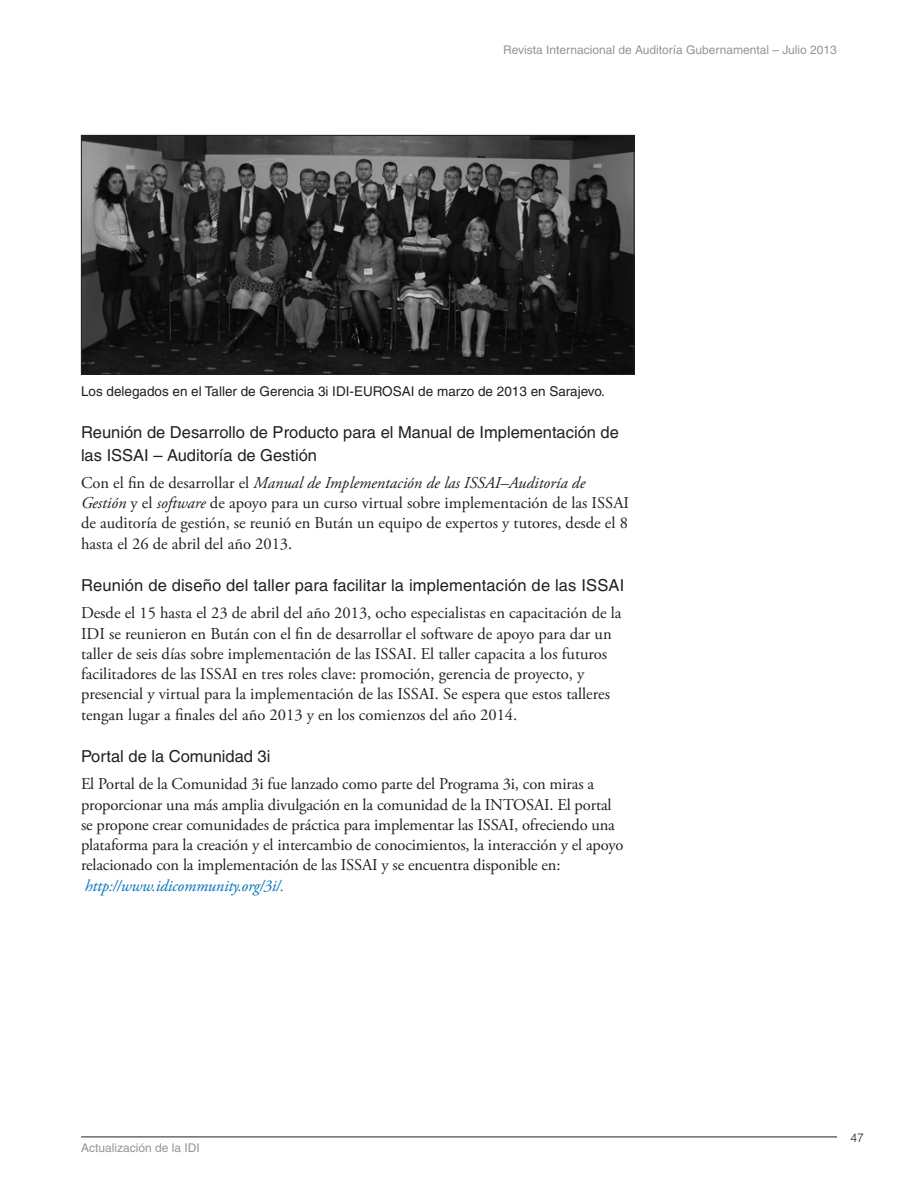
<style>
.page{position:relative;width:918px;height:1188px;background:#fff}
.page>*{position:absolute;margin:0;border:0;box-sizing:border-box;transform-origin:0 0}
._0-body_text_AGP_11{font:16.5px/20.2px "Adobe Garamond Pro";color:#231f20}
.Articles_-_subpara_1{font:16.5px/22.5px "Helvetica";color:#231f20}
._0-caption_body_text{font:13.5px "Helvetica";color:#231f20}
._1-footers{font:12px "Helvetica";color:#939598}
.t1{font:300 12px "Helvetica";color:#231f20}
.s1{font-style:italic}
.s2{font-style:italic;color:#0072bc}
</style>
<div class="page">
<hr style="left:81px;top:1137px;width:756px;height:1px;background:#231f20">
<img style="left:83px;top:137px;width:550px;height:236px">
<div style="left:81px;top:135px;width:554px;height:240px;border:1px solid #231f20"></div>
<p class="_1-footers" style="left:503px;top:43px;width:335px">Revista Internacional de Auditoría Gubernamental – Julio 2013</p>
<p class="_0-caption_body_text" style="left:81px;top:383px;width:526px">Los delegados en el Taller de Gerencia 3i IDI-EUROSAI de marzo de 2013 en Sarajevo.</p>
<p class="Articles_-_subpara_1" style="left:81px;top:421px;width:539px">Reunión de Desarrollo de Producto para el Manual de Implementación de las ISSAI – Auditoría de Gestión</p>
<p class="_0-body_text_AGP_11" style="left:81px;top:473px;width:550px">Con el fin de desarrollar el <span class="s1">Manual de Implementación de las ISSAI–Auditoría de Gestión</span> y el <span class="s1">software</span> de apoyo para un curso virtual sobre implementación de las ISSAI de auditoría de gestión, se reunió en Bután un equipo de expertos y tutores, desde el 8 hasta el 26 de abril del año 2013.</p>
<p class="Articles_-_subpara_1" style="left:81px;top:574px;width:545px">Reunión de diseño del taller para facilitar la implementación de las ISSAI</p>
<p class="_0-body_text_AGP_11" style="left:81px;top:604px;width:542px">Desde el 15 hasta el 23 de abril del año 2013, ocho especialistas en capacitación de la IDI se reunieron en Bután con el fin de desarrollar el software de apoyo para dar un taller de seis días sobre implementación de las ISSAI. El taller capacita a los futuros facilitadores de las ISSAI en tres roles clave: promoción, gerencia de proyecto, y presencial y virtual para la implementación de las ISSAI. Se espera que estos talleres tengan lugar a finales del año 2013 y en los comienzos del año 2014.</p>
<p class="Articles_-_subpara_1" style="left:81px;top:745px;width:191px">Portal de la Comunidad 3i</p>
<p class="_0-body_text_AGP_11" style="left:81px;top:775px;width:544px">El Portal de la Comunidad 3i fue lanzado como parte del Programa 3i, con miras a proporcionar una más amplia divulgación en la comunidad de la INTOSAI. El portal se propone crear comunidades de práctica para implementar las ISSAI, ofreciendo una plataforma para la creación y el intercambio de conocimientos, la interacción y el apoyo relacionado con la implementación de las ISSAI y se encuentra disponible en: <span class="s2">http://www.idicommunity.org/3i/.</span></p>
<p class="_1-footers" style="left:81px;top:1141px;width:120px">Actualización de la IDI</p>
<p class="t1" style="left:851px;top:1130px;width:15px">47</p>
</div>
